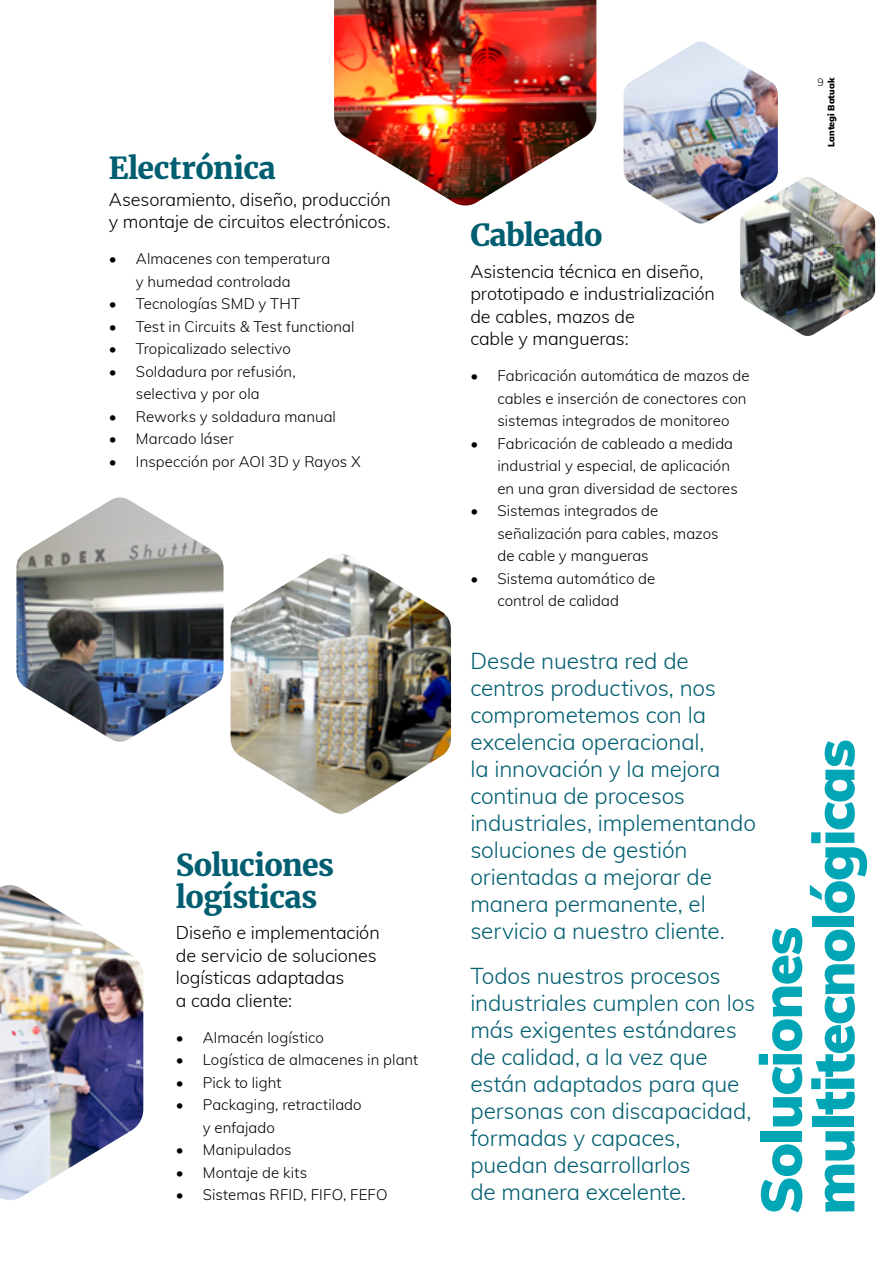
<style>
.page{position:relative;width:893px;height:1263px;background:#fff}
.page>*{position:absolute;margin:0;border:0;box-sizing:border-box;transform-origin:0 0}
.t1{font:900 57px/52.5px "Muli";letter-spacing:-.03em;color:#00a5b6}
.t2{font:900 30px/31.5px "Merriweather";letter-spacing:-.02em;color:#005e70}
.t3{font:300 22.5px/27px "Muli";letter-spacing:-.005em;color:#005e70}
.t4{font:300 18px/22.5px "Muli";letter-spacing:-.005em;color:#000}
.t5{font:300 15px/22.5px "Muli";letter-spacing:.005em;color:#000}
.t6{font:300 10.5px "Muli";color:#000}
.t7{font:900 9px "Muli";letter-spacing:.005em;color:#000}
</style>
<div class="page">
<img style="left:16px;top:497px;width:208px;height:244px">
<img style="left:334px;top:0;width:262px;height:206px">
<img style="left:0;top:885px;width:143px;height:315px">
<img style="left:624px;top:42px;width:154px;height:182px">
<img style="left:740px;top:177px;width:135px;height:159px">
<img style="left:231px;top:554px;width:220px;height:260px">
<h2 class="t2" style="left:109px;top:151px;width:168px">Electrónica</h2>
<p class="t4" style="left:109px;top:187px;width:284px">Asesoramiento, diseño, producción y montaje de circuitos electrónicos.</p>
<p class="t5" style="left:136px;top:247px;width:196px;text-indent:-27px">• Almacenes con temperatura y humedad controlada</p>
<p class="t5" style="left:109px;top:292px;width:193px">• Tecnologías SMD y THT</p>
<p class="t5" style="left:109px;top:314px;width:247px">• Test in Circuits &amp; Test functional</p>
<p class="t5" style="left:109px;top:337px;width:183px">• Tropicalizado selectivo</p>
<p class="t5" style="left:109px;top:359px;width:188px;text-align:center">• Soldadura por refusión, selectiva y por ola</p>
<p class="t5" style="left:109px;top:404px;width:229px">• Reworks y soldadura manual</p>
<p class="t5" style="left:109px;top:427px;width:126px">• Marcado láser</p>
<p class="t5" style="left:109px;top:449px;width:253px">• Inspección por AOI 3D y Rayos X</p>
<h2 class="t2" style="left:176px;top:848px;width:160px">Soluciones logísticas</h2>
<p class="t4" style="left:176px;top:920px;width:205px">Diseño e implementación de servicio de soluciones logísticas adaptadas<br>a cada cliente:</p>
<p class="t5" style="left:176px;top:1025px;width:150px">• Almacén logístico</p>
<p class="t5" style="left:176px;top:1048px;width:244px">• Logística de almacenes in plant</p>
<p class="t5" style="left:176px;top:1070px;width:107px">• Pick to light</p>
<p class="t5" style="left:203px;top:1093px;width:160px;text-indent:-27px">• Packaging, retractilado y enfajado</p>
<p class="t5" style="left:176px;top:1138px;width:117px">• Manipulados</p>
<p class="t5" style="left:176px;top:1160px;width:133px">• Montaje de kits</p>
<p class="t5" style="left:176px;top:1183px;width:213px">• Sistemas RFID, FIFO, FEFO</p>
<h2 class="t2" style="left:470px;top:218px;width:134px">Cableado</h2>
<p class="t4" style="left:470px;top:259px;width:246px">Asistencia técnica en diseño, prototipado e industrialización de cables, mazos de<br>cable y mangueras:</p>
<p class="t5" style="left:497px;top:364px;width:254px;text-indent:-27px">• Fabricación automática de mazos de cables e inserción de conectores con sistemas integrados de monitoreo</p>
<p class="t5" style="left:497px;top:431px;width:242px;text-indent:-27px">• Fabricación de cableado a medida industrial y especial, de aplicación en una gran diversidad de sectores</p>
<p class="t5" style="left:497px;top:499px;width:223px;text-indent:-27px">• Sistemas integrados de señalización para cables, mazos de cable y mangueras</p>
<p class="t5" style="left:497px;top:566px;width:160px;text-indent:-27px">• Sistema automático de control de calidad</p>
<p class="t6" style="left:817px;top:74px;width:8px">9</p>
<p class="t7" style="left:825px;top:147px;width:71px;rotate:-90deg">Lantegi Batuak</p>
<p class="t3" style="left:470px;top:646px;width:287px">Desde nuestra red de centros productivos, nos comprometemos con la excelencia operacional,<br>la innovación y la mejora continua de procesos industriales, implementando soluciones de gestión orientadas a mejorar de manera permanente, el servicio a nuestro cliente.</p>
<h3 class="t3" style="left:470px;top:961px;width:286px">Todos nuestros procesos industriales cumplen con los más exigentes estándares de calidad, a la vez que están adaptados para que personas con discapacidad, formadas y capaces, puedan desarrollarlos<br>de manera excelente.</h3>
<h1 class="t1" style="left:752px;top:1214px;width:477px;rotate:-90deg">Soluciones multitecnológicas</h1>
</div>
